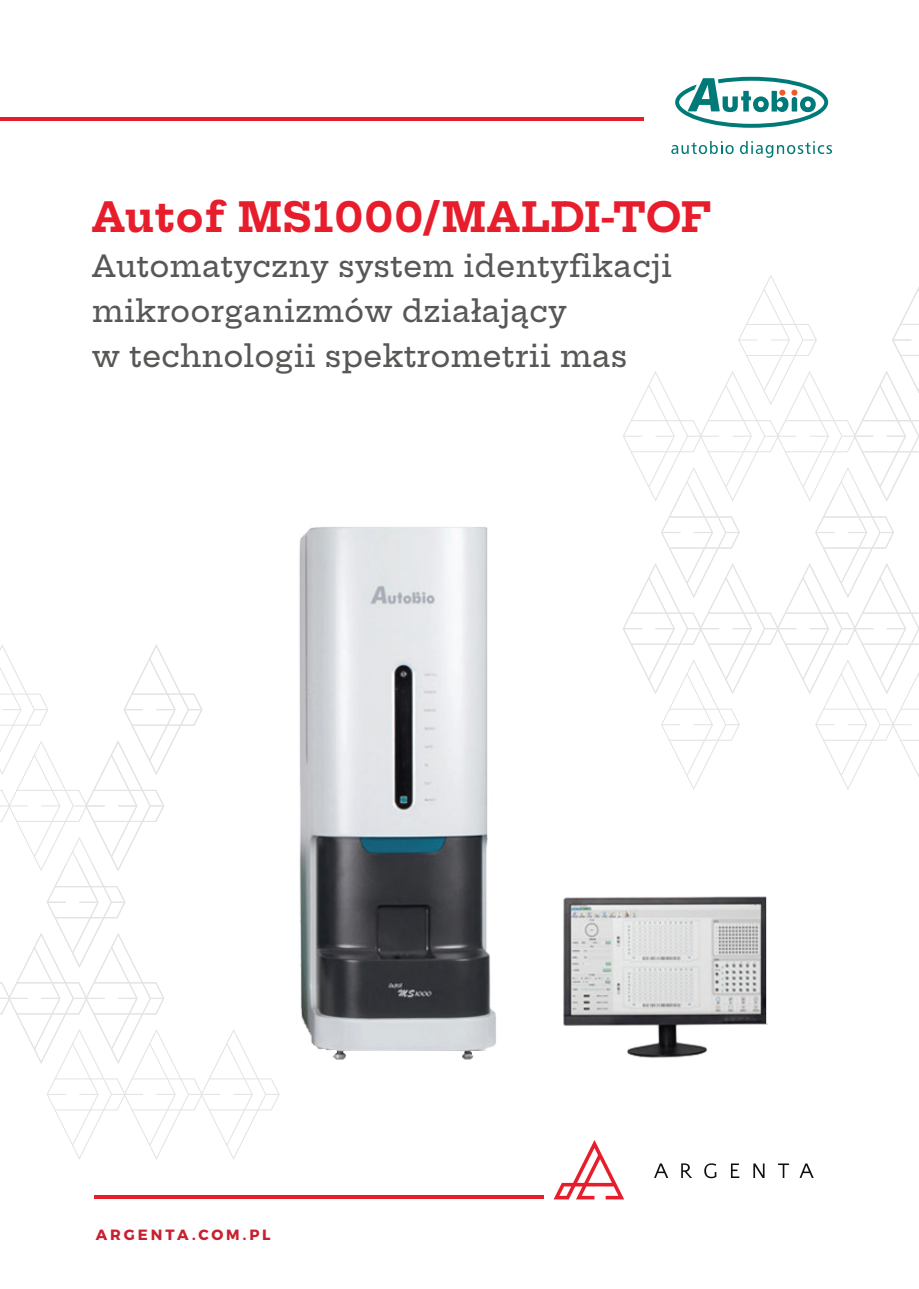
<style>
.page{position:relative;width:919px;height:1289px;background:#fff}
.page>*{position:absolute;margin:0;border:0;box-sizing:border-box;transform-origin:0 0}
.t1{font:700 40.5px "Hepta Slab";letter-spacing:.025em;color:#e81d2c}
.t2{font:500 30px/45px "Hepta Slab";color:#575756}
.t3{font:700 14.85px "Montserrat";letter-spacing:.2em;color:#c9202f}
</style>
<div class="page">
<svg style="left:554px;top:1152px;width:70px;height:47px"></svg>
<svg style="left:654px;top:1163px;width:14px;height:14px"></svg>
<svg style="left:681px;top:1163px;width:10px;height:14px"></svg>
<svg style="left:704px;top:1163px;width:12px;height:15px"></svg>
<svg style="left:731px;top:1163px;width:8px;height:14px"></svg>
<svg style="left:753px;top:1163px;width:11px;height:14px"></svg>
<svg style="left:778px;top:1163px;width:11px;height:14px"></svg>
<svg style="left:800px;top:1163px;width:13px;height:14px"></svg>
<hr style="left:94px;top:1195px;width:449px;height:4px;background:#e81d2c">
<hr style="left:0;top:117px;width:643px;height:3px;background:#e81d2c">
<svg style="left:623px;top:275px;width:295px;height:165px"></svg>
<svg style="left:0;top:645px;width:237px;height:514px"></svg>
<svg style="left:675px;top:77px;width:153px;height:51px"></svg>
<svg style="left:671px;top:141px;width:161px;height:17px"></svg>
<img style="left:26px;top:440px;width:892px;height:712px">
<h1 class="t1" style="left:92px;top:182px;width:620px">Autof MS1000/MALDI-TOF</h1>
<p class="t2" style="left:92px;top:240px;width:581px">Automatyczny system identyfikacji mikroorganizmów działający<br>w technologii spektrometrii mas</p>
<p class="t3" style="left:96px;top:1222px;width:176px">ARGENTA.COM.PL</p>
</div>
